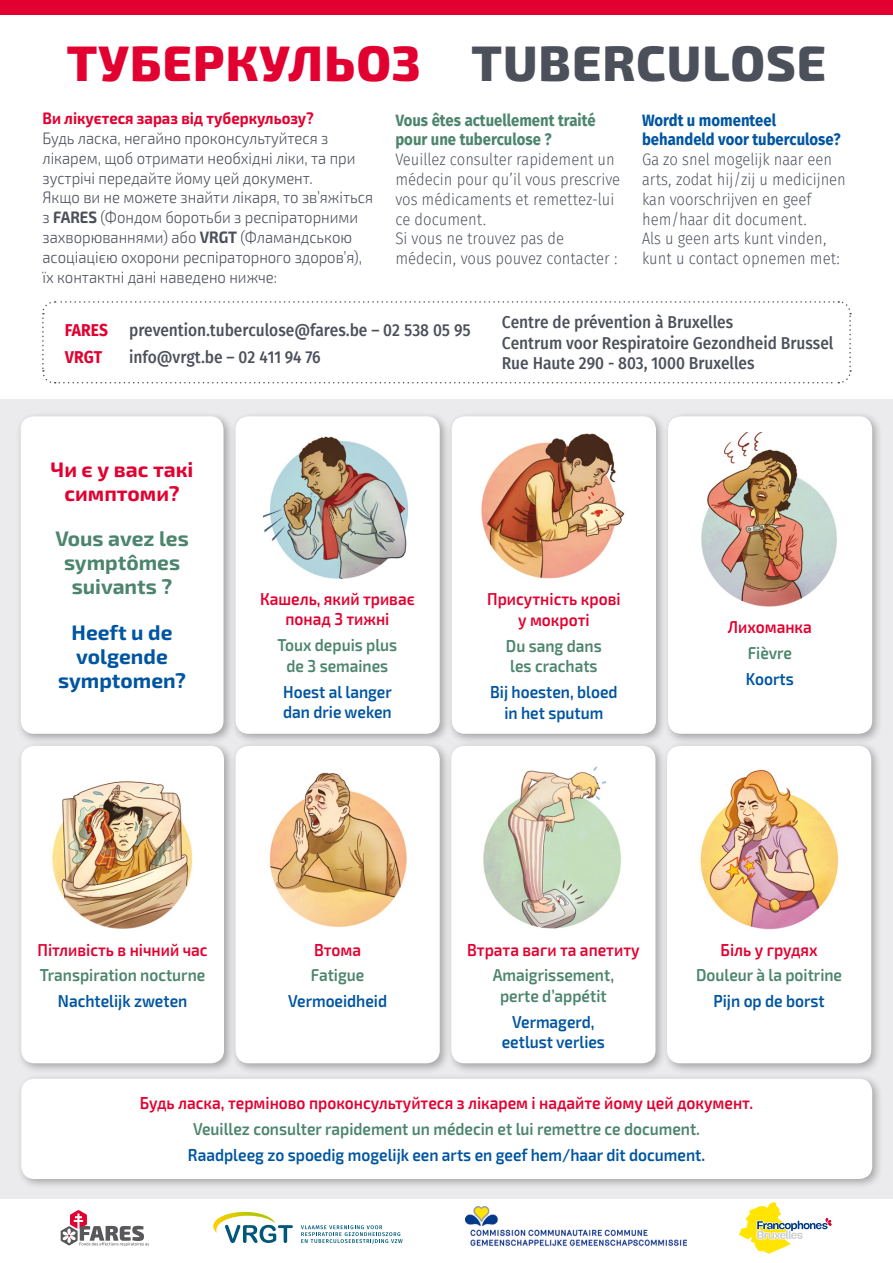
<style>
.page{position:relative;width:893px;height:1263px;background:#fff}
.page>*{position:absolute;margin:0;border:0;box-sizing:border-box;transform-origin:0 0}
.t1{font:800 49.95px "Exo 2";letter-spacing:.02em;color:#e20030}
.t2{font:700 21px/24px "Exo 2";color:#4c856d;text-align:center}
.t3{font:700 21px/24px "Exo 2";color:#0055a1;text-align:center}
.t4{font:700 21px/24px "Exo 2";color:#e20030;text-align:center}
.t5{font:600 17.25px/20.7px "Exo 2";color:#4c856d;text-align:center;scale:.9 1}
.t6{font:600 17.25px/20.7px "Exo 2";color:#e20030;text-align:center;scale:.9 1}
.t7{font:600 17.25px/20.7px "Exo 2";color:#0055a1;text-align:center;scale:.9 1}
.t8{font:500 17.25px/20.7px "Fira Sans";color:#4b505a;scale:.9 1}
.t9{font:300 16.5px/19.8px "Exo 2";color:#4b505a;scale:.9 1}
.t10{font:300 16.5px/19.8px "Fira Sans";color:#4b505a;scale:.9 1}
.t11{font:700 16.5px/19.8px "Fira Sans";color:#4c856d;scale:.9 1}
.t12{font:700 16.5px/19.8px "Fira Sans";color:#0055a1;scale:.9 1}
.t13{font:700 16.5px "Exo 2";color:#e20030;scale:.9 1}
.s1{color:#4b505a}
.s2{font-weight:700}
.s3{font-weight:700;color:#e20030}
</style>
<div class="page">
<div style="left:0;top:399px;width:893px;height:799px;background:#ebebed"></div>
<div style="left:230px;top:411px;width:221px;height:334px;background:#000;opacity:.3"></div>
<div style="left:236px;top:416px;width:204px;height:318px;background:#fff;border-radius:13px"></div>
<img style="left:263px;top:436px;width:146px;height:143px">
<div style="left:230px;top:741px;width:221px;height:333px;background:#000;opacity:.3"></div>
<div style="left:236px;top:746px;width:204px;height:317px;background:#fff;border-radius:13px"></div>
<img style="left:269px;top:772px;width:138px;height:155px">
<div style="left:663px;top:411px;width:221px;height:334px;background:#000;opacity:.3"></div>
<div style="left:668px;top:416px;width:204px;height:318px;background:#fff;border-radius:13px"></div>
<img style="left:701px;top:433px;width:136px;height:174px">
<div style="left:662px;top:741px;width:221px;height:333px;background:#000;opacity:.3"></div>
<div style="left:667px;top:746px;width:204px;height:317px;background:#fff;border-radius:13px"></div>
<img style="left:700px;top:769px;width:139px;height:161px">
<div style="left:16px;top:1073px;width:867px;height:117px;background:#000;opacity:.3"></div>
<div style="left:21px;top:1079px;width:851px;height:100px;background:#fff;border-radius:13px"></div>
<div style="left:16px;top:411px;width:219px;height:334px;background:#000;opacity:.3"></div>
<div style="left:21px;top:416px;width:203px;height:318px;background:#fff;border-radius:13px"></div>
<div style="left:446px;top:741px;width:221px;height:333px;background:#000;opacity:.3"></div>
<div style="left:451px;top:746px;width:204px;height:317px;background:#fff;border-radius:13px"></div>
<img style="left:483px;top:766px;width:138px;height:163px">
<div style="left:447px;top:411px;width:220px;height:334px;background:#000;opacity:.3"></div>
<div style="left:452px;top:416px;width:204px;height:318px;background:#fff;border-radius:13px"></div>
<img style="left:481px;top:433px;width:144px;height:146px">
<div style="left:16px;top:741px;width:219px;height:333px;background:#000;opacity:.3"></div>
<div style="left:21px;top:746px;width:203px;height:317px;background:#fff;border-radius:13px"></div>
<img style="left:52px;top:781px;width:141px;height:148px">
<img style="left:466px;top:1206px;width:221px;height:41px">
<div style="left:0;top:0;width:893px;height:15px;background:#e20030"></div>
<svg style="left:213px;top:1212px;width:80px;height:31px"></svg>
<svg style="left:301px;top:1225px;width:102px;height:19px"></svg>
<svg style="left:60px;top:1210px;width:89px;height:36px"></svg>
<svg style="left:739px;top:1202px;width:93px;height:51px"></svg>
<svg style="left:42px;top:301px;width:810px;height:83px"></svg>
<h1 class="t1" style="left:67px;top:33px;width:761px">ТУБЕРКУЛЬОЗ <span class="s1">TUBERCULOSE</span></h1>
<p class="t13" style="left:43px;top:109px;width:303px">Ви лікуєтеся зараз від туберкульозу?</p>
<p class="t9" style="left:43px;top:129px;width:369px">Будь ласка, негайно проконсультуйтеся з лікарем, щоб отримати необхідні ліки, та при зустрічі передайте йому цей документ.<br>Якщо ви не можете знайти лікаря, то зв’яжіться з <span class="s2">FARES</span></p>
<p class="t9" style="left:43px;top:208px;width:352px;text-indent:58px">(Фондом боротьби з респіраторними захворюваннями) або <span class="s2">VRGT</span></p>
<p class="t9" style="left:43px;top:228px;width:357px;text-indent:198px">(Фламандською асоціацією охорони респіраторного здоров’я), їх контактні дані наведено нижче:</p>
<p class="t11" style="left:395px;top:110px;width:224px">Vous êtes actuellement traité pour une tuberculose ?</p>
<p class="t10" style="left:395px;top:150px;width:251px">Veuillez consulter rapidement un médecin pour qu’il vous prescrive vos médicaments et remettez-lui ce document.<br>Si vous ne trouvez pas de médecin, vous pouvez contacter :</p>
<p class="t12" style="left:642px;top:110px;width:222px">Wordt u momenteel behandeld voor tuberculose?</p>
<p class="t10" style="left:642px;top:150px;width:228px">Ga zo snel mogelijk naar een arts, zodat hij/zij u medicijnen kan voorschrijven en geef hem/haar dit document.<br>Als u geen arts kunt vinden, kunt u contact opnemen met:</p>
<p class="t8" style="left:65px;top:316px;width:452px;line-height:27px"><span class="s3">FARES</span> prevention.tuberculose@fares.be – 02 538 05 95<br><span class="s3">VRGT</span></p>
<p class="t8" style="left:129px;top:346px;width:214px">info@vrgt.be – 02 411 94 76</p>
<p class="t8" style="left:502px;top:311px;width:370px">Centre de prévention à Bruxelles<br>Centrum voor Respiratoire Gezondheid Brussel<br>Rue Haute 290 - 803, 1000 Bruxelles</p>
<p class="t4" style="left:51px;top:458px;width:144px">Чи є у вас такі симптоми?</p>
<p class="t2" style="left:55px;top:527px;width:135px">Vous avez les symptômes suivants ?</p>
<p class="t3" style="left:58px;top:621px;width:129px">Heeft u de volgende symptomen?</p>
<p class="t6" style="left:260px;top:589px;width:173px">Кашель, який триває понад 3 тижні</p>
<p class="t5" style="left:278px;top:635px;width:134px">Toux depuis plus de 3 semaines</p>
<p class="t7" style="left:283px;top:681px;width:122px;text-align:left">Hoest al langer dan drie weken</p>
<p class="t6" style="left:487px;top:589px;width:150px">Присутність крові у мокроті</p>
<p class="t5" style="left:506px;top:636px;width:108px;text-align:left">Du sang dans les crachats</p>
<p class="t7" style="left:490px;top:682px;width:143px">Bij hoesten, bloed in het sputum</p>
<p class="t6" style="left:728px;top:617px;width:95px">Лихоманка</p>
<p class="t5" style="left:748px;top:643px;width:51px">Fièvre</p>
<p class="t7" style="left:746px;top:669px;width:55px">Koorts</p>
<p class="t6" style="left:38px;top:939px;width:191px">Пітливість в нічний час</p>
<p class="t5" style="left:40px;top:965px;width:185px">Transpiration nocturne</p>
<p class="t7" style="left:58px;top:991px;width:145px">Nachtelijk zweten</p>
<p class="t6" style="left:314px;top:939px;width:54px">Втома</p>
<p class="t5" style="left:311px;top:965px;width:61px">Fatigue</p>
<p class="t7" style="left:288px;top:991px;width:112px">Vermoeidheid</p>
<p class="t6" style="left:467px;top:939px;width:193px">Втрата ваги та апетиту</p>
<p class="t5" style="left:493px;top:965px;width:136px">Amaigrissement, perte d’appétit</p>
<p class="t7" style="left:502px;top:1012px;width:116px">Vermagerd, eetlust verlies</p>
<p class="t6" style="left:721px;top:939px;width:109px">Біль у грудях</p>
<p class="t5" style="left:696px;top:965px;width:164px">Douleur à la poitrine</p>
<p class="t7" style="left:713px;top:991px;width:125px">Pijn op de borst</p>
<p class="t6" style="left:140px;top:1093px;width:683px">Будь ласка, терміново проконсультуйтеся з лікарем і надайте йому цей документ.</p>
<p class="t5" style="left:193px;top:1119px;width:565px">Veuillez consulter rapidement un médecin et lui remettre ce document.</p>
<p class="t7" style="left:188px;top:1144px;width:576px">Raadpleeg zo spoedig mogelijk een arts en geef hem/haar dit document.</p>
</div>
